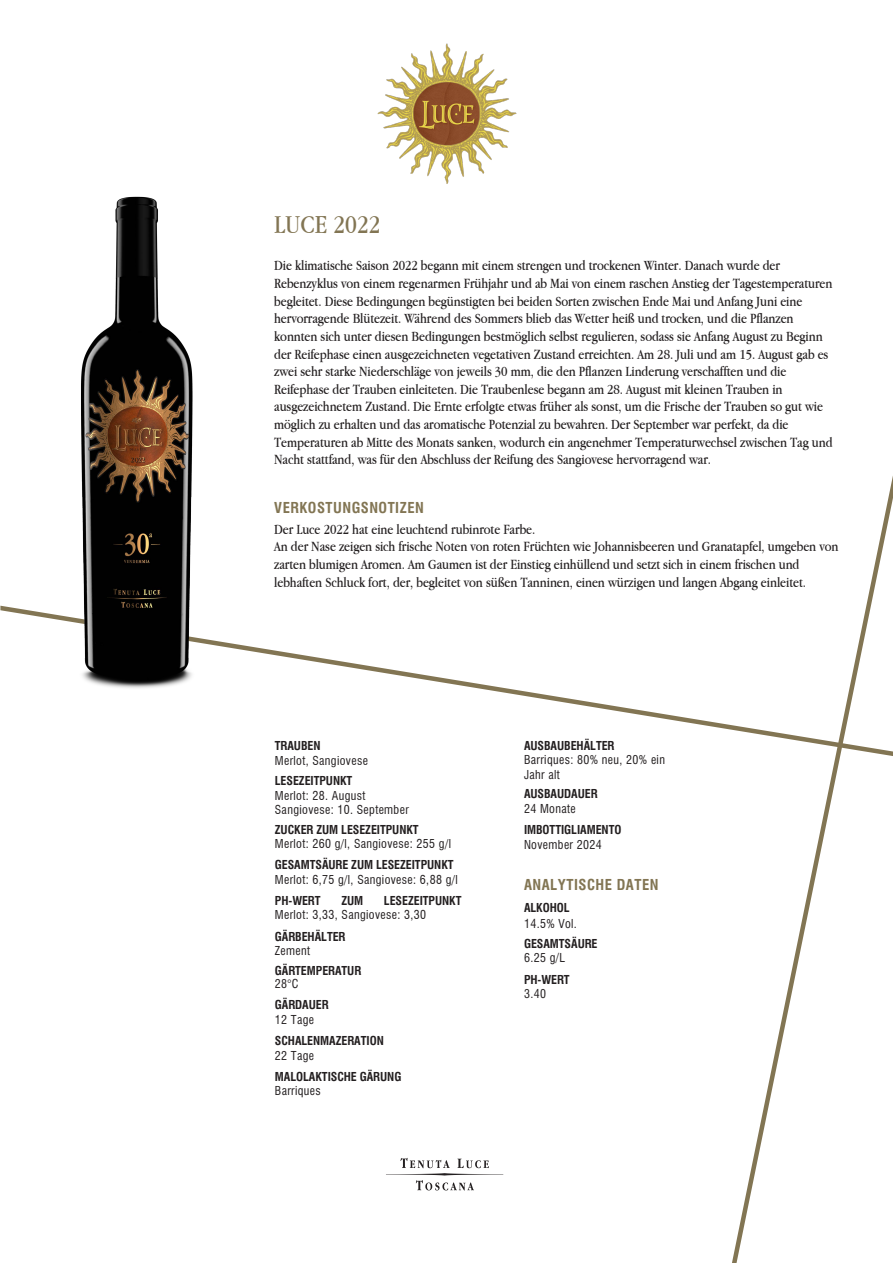
<style>
.page{position:relative;width:893px;height:1263px;background:#fff}
.page>*{position:absolute;margin:0;border:0;box-sizing:border-box;transform-origin:0 0}
.t1{font:27px "Apple Garamond";color:#827553}
.t2{font:14.7px/17.7px "Apple Garamond";letter-spacing:-.005em;color:#231f20}
.t3{font:700 condensed 14.7px "Swiss 721 BT";letter-spacing:.035em;color:#827553}
.t4{font:condensed 12px/14.5px "Swiss 721 BT";letter-spacing:.03em;color:#231f20}
.t5{font:700 condensed 12px/14.5px "Swiss 721 BT";letter-spacing:-.005em;color:#231f20}
.s1{font-family:"Swiss 721 BT";font-weight:700;font-stretch:condensed;color:#827553}
.s2{font-weight:700}
.s3{font-weight:400}
</style>
<div class="page">
<svg style="left:362px;top:476px;width:531px;height:787px"></svg>
<svg style="left:386px;top:1158px;width:117px;height:32px"></svg>
<img style="left:377px;top:43px;width:140px;height:141px">
<img style="left:0;top:196px;width:362px;height:492px">
<p class="t1" style="left:274px;top:209px;width:108px">LUCE 2022</p>
<p class="t2" style="left:274px;top:256px;width:560px">Die klimatische Saison 2022 begann mit einem strengen und trockenen Winter. Danach wurde der Rebenzyklus von einem regenarmen Frühjahr und ab Mai von einem raschen Anstieg der Tagestemperaturen begleitet. Diese Bedingungen begünstigten bei beiden Sorten zwischen Ende Mai und Anfang Juni eine hervorragende Blütezeit. Während des Sommers blieb das Wetter heiß und trocken, und die Pflanzen konnten sich unter diesen Bedingungen bestmöglich selbst regulieren, sodass sie Anfang August zu Beginn der Reifephase einen ausgezeichneten vegetativen Zustand erreichten. Am 28. Juli und am 15. August gab es zwei sehr starke Niederschläge von jeweils 30 mm, die den Pflanzen Linderung verschafften und die Reifephase der Trauben einleiteten. Die Traubenlese begann am 28. August mit kleinen Trauben in ausgezeichnetem Zustand. Die Ernte erfolgte etwas früher als sonst, um die Frische der Trauben so gut wie möglich zu erhalten und das aromatische Potenzial zu bewahren. Der September war perfekt, da die Temperaturen ab Mitte des Monats sanken, wodurch ein angenehmer Temperaturwechsel zwischen Tag und Nacht stattfand, was für den Abschluss der Reifung des Sangiovese hervorragend war.</p>
<p class="t2" style="left:274px;top:498px;width:263px;line-height:20.4px"><span class="s1">VERKOSTUNGSNOTIZEN<br></span>Der Luce 2022 hat eine leuchtend rubinrote Farbe.</p>
<p class="t2" style="left:274px;top:538px;width:566px">An der Nase zeigen sich frische Noten von roten Früchten wie Johannisbeeren und Granatapfel, umgeben von zarten blumigen Aromen. Am Gaumen ist der Einstieg einhüllend und setzt sich in einem frischen und lebhaften Schluck fort, der, begleitet von süßen Tanninen, einen würzigen und langen Abgang einleitet.</p>
<p class="t4" style="left:275px;top:739px;width:95px"><span class="s2">TRAUBEN<br></span>Merlot, Sangiovese</p>
<p class="t4" style="left:275px;top:773px;width:136px"><span class="s2">LESEZEITPUNKT<br></span>Merlot: 28. August<br>Sangiovese: 10. September</p>
<p class="t4" style="left:275px;top:822px;width:178px"><span class="s2">ZUCKER ZUM LESEZEITPUNKT<br></span>Merlot: 260 g/l, Sangiovese: 255 g/l</p>
<p class="t4" style="left:275px;top:858px;width:184px"><span class="s2">GESAMTSÄURE ZUM LESEZEITPUNKT<br></span>Merlot: 6,75 g/l, Sangiovese: 6,88 g/l</p>
<p class="t5" style="left:275px;top:893px;width:47px">PH-WERT</p>
<p class="t5" style="left:341px;top:893px;width:23px">ZUM</p>
<p class="t4" style="left:275px;top:894px;width:188px;text-indent:109px"><span class="s2">LESEZEITPUNKT<br></span>Merlot: 3,33, Sangiovese: 3,30</p>
<p class="t5" style="left:275px;top:929px;width:72px">GÄRBEHÄLTER<br><span class="s3">Zement</span></p>
<p class="t5" style="left:275px;top:964px;width:88px;line-height:13px">GÄRTEMPERATUR<br><span class="s3">28°C</span></p>
<p class="t5" style="left:275px;top:997px;width:55px;line-height:15.1px">GÄRDAUER<br><span class="s3">12 Tage</span></p>
<p class="t5" style="left:275px;top:1033px;width:110px;line-height:15px">SCHALENMAZERATION<br><span class="s3">22 Tage</span></p>
<p class="t5" style="left:275px;top:1070px;width:128px;line-height:13.4px">MALOLAKTISCHE GÄRUNG<br><span class="s3">Barriques</span></p>
<p class="t4" style="left:524px;top:738px;width:143px"><span class="s2">AUSBAUBEHÄLTER<br></span>Barriques: 80% neu, 20% ein<br>Jahr alt</p>
<p class="t5" style="left:524px;top:786px;width:75px;line-height:15px">AUSBAUDAUER<br><span class="s3">24 Monate</span></p>
<p class="t5" style="left:524px;top:822px;width:99px">IMBOTTIGLIAMENTO<br><span class="s3">November 2024</span></p>
<p class="t3" style="left:524px;top:876px;width:136px">ANALYTISCHE DATEN</p>
<p class="t4" style="left:524px;top:900px;width:54px;line-height:15.6px"><span class="s2">ALKOHOL<br></span>14.5% Vol.</p>
<p class="t5" style="left:524px;top:936px;width:75px">GESAMTSÄURE<br><span class="s3">6.25 g/L</span></p>
<p class="t5" style="left:524px;top:972px;width:47px">PH-WERT<br><span class="s3">3.40</span></p>
</div>
